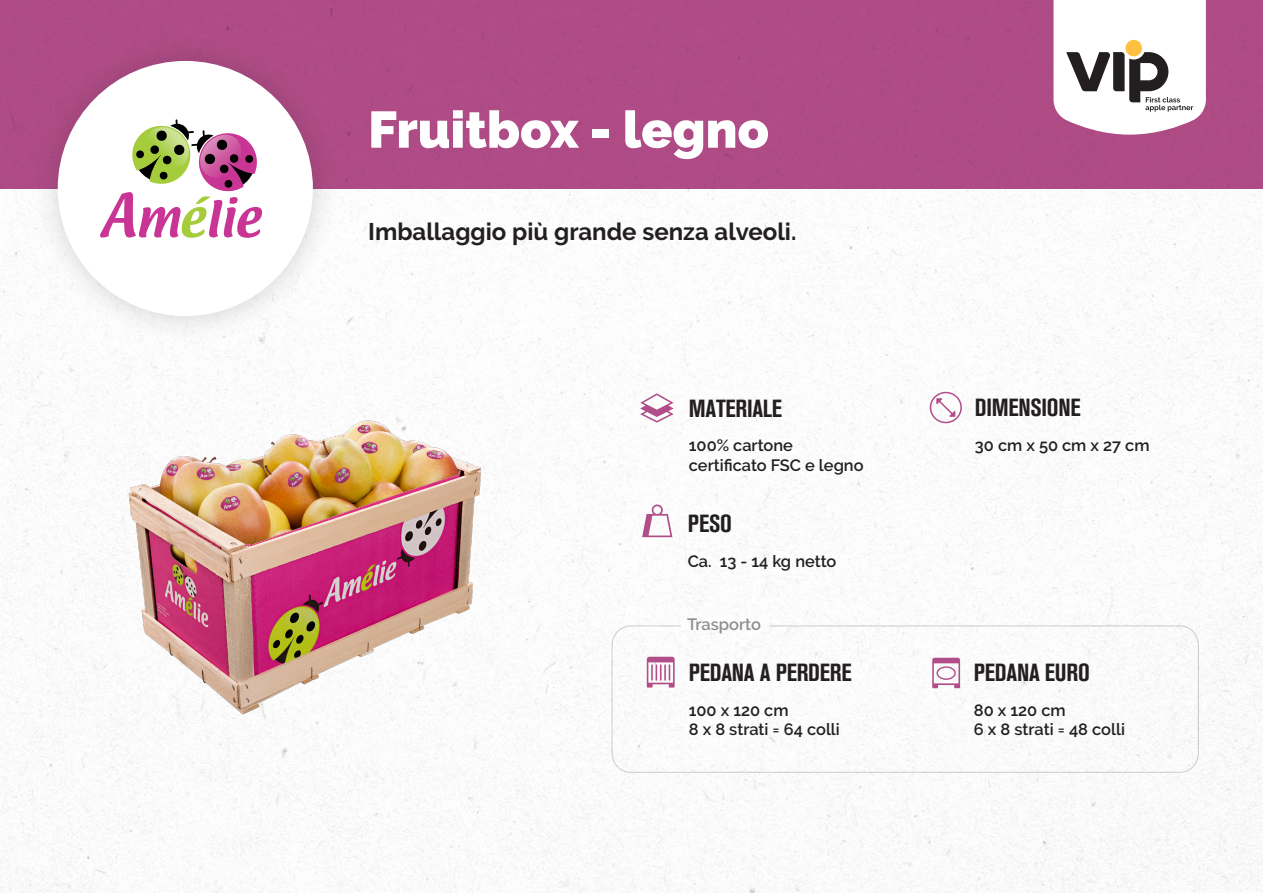
<style>
.page{position:relative;width:1263px;height:893px;background:#fff}
.page>*{position:absolute;margin:0;border:0;box-sizing:border-box;transform-origin:0 0}
.t1{font:900 51.3px "Raleway";color:#fff}
.t2{font:24.6px "Akzidenz Grotesk BQ Bd Cnd Alt";letter-spacing:-.01em;color:#231f20}
.t3{font:700 24px "Raleway";color:#231f20}
.t4{font:600 16.35px "Raleway";color:#231f20}
</style>
<div class="page">
<img style="left:0;top:0;width:1263px;height:893px">
<svg style="left:1053px;top:0;width:153px;height:135px"></svg>
<div style="left:30px;top:33px;width:311px;height:311px;background:#231f20;opacity:.2"></div>
<div style="left:58px;top:61px;width:255px;height:255px;background:#fff;border-radius:50%"></div>
<img style="left:77px;top:412px;width:461px;height:307px">
<div style="left:611px;top:625px;width:588px;height:148px;border:1px solid #231f20;border-radius:19px"></div>
<svg style="left:932px;top:658px;width:28px;height:30px"></svg>
<svg style="left:642px;top:504px;width:30px;height:33px"></svg>
<svg style="left:647px;top:657px;width:28px;height:31px"></svg>
<svg style="left:930px;top:392px;width:32px;height:31px"></svg>
<svg style="left:640px;top:393px;width:34px;height:30px"></svg>
<svg style="left:100px;top:119px;width:162px;height:119px"></svg>
<p class="t1" style="left:368px;top:100px;width:402px">Fruitbox - legno</p>
<p class="t3" style="left:368px;top:218px;width:430px">Imballaggio più grande senza alveoli.</p>
<p class="t2" style="left:689px;top:394px;width:95px">MATERIALE</p>
<p class="t4" style="left:689px;top:436px;width:106px">100% cartone</p>
<p class="t4" style="left:689px;top:456px;width:176px">certificato FSC e legno</p>
<p class="t2" style="left:688px;top:510px;width:45px">PESO</p>
<p class="t4" style="left:688px;top:552px;width:150px">Ca. 13 - 14 kg netto</p>
<p class="t4" style="left:687px;top:615px;width:75px">Trasporto</p>
<p class="t2" style="left:975px;top:394px;width:107px">DIMENSIONE</p>
<p class="t4" style="left:975px;top:435px;width:176px">30 cm x 50 cm x 27 cm</p>
<p class="t2" style="left:689px;top:659px;width:164px">PEDANA A PERDERE</p>
<p class="t2" style="left:974px;top:659px;width:117px">PEDANA EURO</p>
<p class="t4" style="left:689px;top:700px;width:101px">100 x 120 cm</p>
<p class="t4" style="left:689px;top:720px;width:152px">8 x 8 strati = 64 colli</p>
<p class="t4" style="left:974px;top:700px;width:93px">80 x 120 cm</p>
<p class="t4" style="left:974px;top:720px;width:152px">6 x 8 strati = 48 colli</p>
</div>
